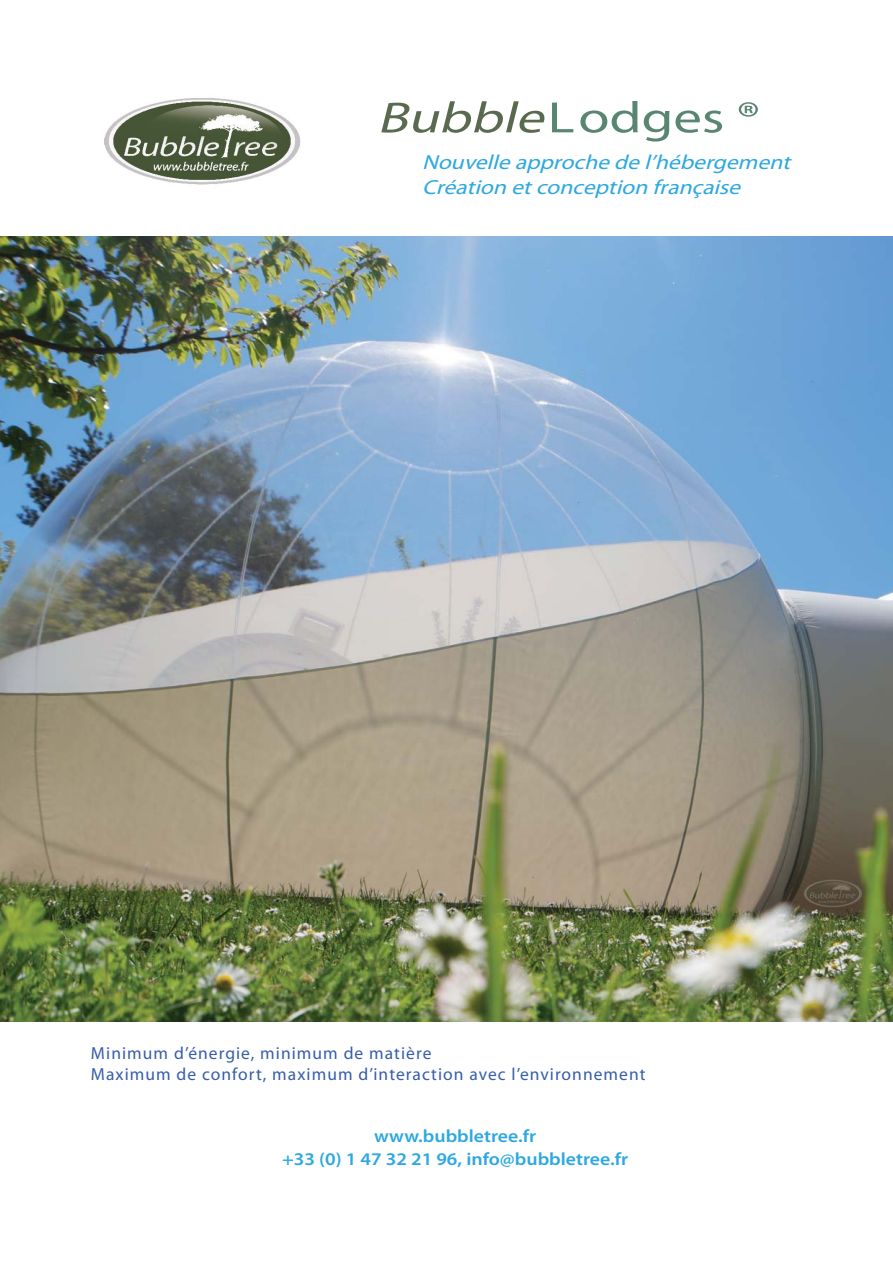
<style>
.page{position:relative;width:893px;height:1263px;background:#fff}
.page>*{position:absolute;margin:0;border:0;box-sizing:border-box;transform-origin:0 0}
.t1{font:44.1px "Myriad Pro";color:#598671;scale:1.29 1}
.t2{font:italic 20.4px/24.5px "Myriad Pro";color:#2da8e0;scale:1.16 1}
.t3{font:600 17.85px/23.1px "Myriad Pro";color:#2da8e0;text-align:center;scale:1.11 1}
.t4{font:17.55px/21px "Myriad Pro";letter-spacing:.06em;color:#365daa}
.s1{font-style:italic;font-size:43.8px;color:#5a6a4f}
</style>
<div class="page">
<img style="left:0;top:236px;width:893px;height:785px">
<img style="left:105px;top:98px;width:195px;height:87px">
<h1 class="t1" style="left:377px;top:100px;width:298px"><span class="s1">Bubble</span>L odges ®</h1>
<p class="t2" style="left:422px;top:151px;width:323px">Nouvelle approche de l’hébergement<br>Création etconception française</p>
<p class="t4" style="left:91px;top:1044px;width:556px">Minimum d’énergie, minimum de matière<br>Maximum de confort, maximum d’interaction avec l’environnement</p>
<p class="t3" style="left:282px;top:1125px;width:313px">www.bubbletree.fr<br>+33 (0) 1 47 32 21 96, info@bubbletree.fr</p>
</div>
